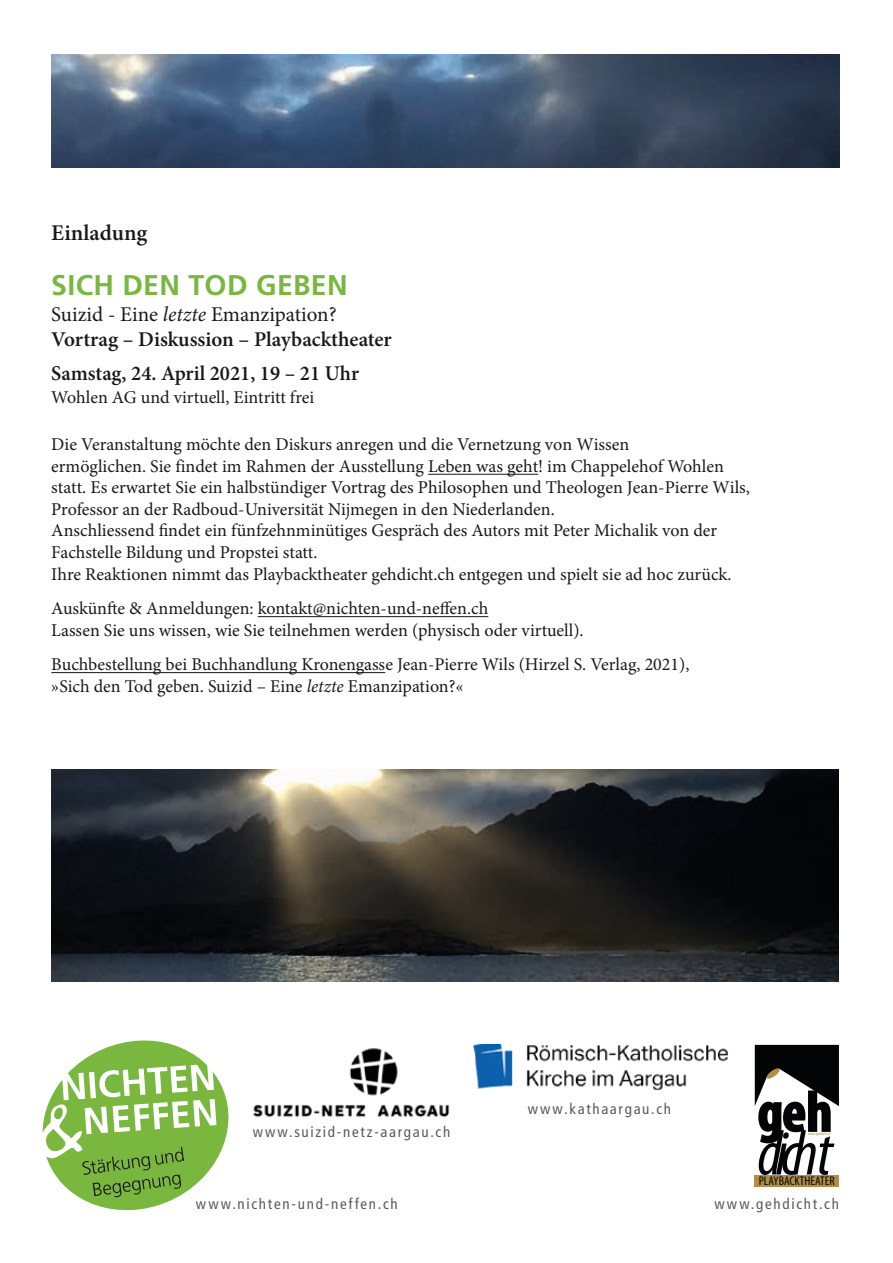
<style>
.page{position:relative;width:893px;height:1263px;background:#fff}
.page>*{position:absolute;margin:0;border:0;box-sizing:border-box;transform-origin:0 0}
.t1{font:italic condensed 63.9px "Myriad Pro";color:#030406}
.t2{font:700 condensed 57.45px "Myriad Pro";color:#030406}
.t3{font:700 28.5px "Frutiger";letter-spacing:.01em;color:#79b73f}
.t4{font:600 22.5px "Minion Pro";color:#1a181c}
.t5{font:600 21px/25.2px "Minion Pro";color:#1a181c}
.t6{font:18px/21.6px "Minion Pro";color:#1a181c}
.t7{font:condensed 15px "Frutiger";letter-spacing:.115em;color:#595a5b}
.t8{font:condensed 12.75px "Myriad Pro";letter-spacing:.005em;color:#030406}
.t9{font:condensed 4.05px "Myriad Pro";color:#b58d42}
.s1{font-weight:400}
.s2{font-weight:400;font-style:italic}
.s3{font-style:italic}
</style>
<div class="page">
<svg style="left:43px;top:1040px;width:186px;height:171px"></svg>
<hr style="left:51px;top:672px;width:334px;height:1px;background:#1a181c">
<hr style="left:258px;top:616px;width:230px;height:1px;background:#1a181c">
<hr style="left:428px;top:474px;width:110px;height:1px;background:#1a181c">
<div style="left:755px;top:1175px;width:84px;height:12px;background:#b58d42"></div>
<svg style="left:755px;top:1045px;width:84px;height:99px"></svg>
<img style="left:253px;top:1048px;width:197px;height:70px">
<img style="left:473px;top:1045px;width:256px;height:46px">
<img style="left:51px;top:770px;width:788px;height:211px">
<img style="left:51px;top:54px;width:788px;height:114px">
<p class="t4" style="left:51px;top:217px;width:98px">Einladung</p>
<h3 class="t3" style="left:51px;top:269px;width:298px">SICH DEN TOD GEBEN</h3>
<p class="t5" style="left:51px;top:301px;width:342px"><span class="s1">Suizid - Eine</span> <span class="s2">letzte</span> <span class="s1">Emanzipation?<br></span>Vortrag – Diskussion – Playbacktheater</p>
<p class="t5" style="left:51px;top:360px;width:309px">Samstag, 24. April 2021, 19 – 21 Uhr</p>
<p class="t6" style="left:51px;top:386px;width:265px">Wohlen AG und virtuell, Eintritt frei</p>
<p class="t6" style="left:51px;top:434px;width:700px">Die Veranstaltung möchte den Diskurs anregen und die Vernetzung von Wissen<br>ermöglichen. Sie findet im Rahmen der Ausstellung Leben was geht! im Chappelehof Wohlen statt. Es erwartet Sie ein halbstündiger Vortrag des Philosophen und Theologen Jean-Pierre Wils, Professor an der Radboud-Universität Nijmegen in den Niederlanden.<br>Anschliessend findet ein fünfzehnminütiges Gespräch des Autors mit Peter Michalik von der Fachstelle Bildung und Propstei statt.<br>Ihre Reaktionen nimmt das Playbacktheater gehdicht.ch entgegen und spielt sie ad hoc zurück.</p>
<p class="t6" style="left:51px;top:597px;width:534px">Auskünfte &amp; Anmeldungen: kontakt@nichten-und-neffen.ch<br>Lassen Sie uns wissen, wie Sie teilnehmen werden (physisch oder virtuell).</p>
<p class="t6" style="left:51px;top:653px;width:640px">Buchbestellung bei Buchhandlung Kronengasse Jean-Pierre Wils (Hirzel S. Verlag, 2021), »Sich den Tod geben. Suizid – Eine <span class="s3">letzte</span> Emanzipation?«</p>
<p class="t7" style="left:253px;top:1123px;width:199px">www.suizid-netz-aargau.ch</p>
<p class="t7" style="left:528px;top:1099px;width:145px">www.kathaargau.ch</p>
<h2 class="t2" style="left:757px;top:1076px;width:77px">geh</h2>
<h1 class="t1" style="left:757px;top:1115px;width:76px">dich t</h1>
<p class="t9" style="left:808px;top:1131px;width:24px">www.gehdicht.ch</p>
<p class="t8" style="left:759px;top:1173px;width:78px">PLAYBACKTHEATER</p>
<p class="t7" style="left:196px;top:1195px;width:203px">www.nichten-und-neffen.ch</p>
<p class="t7" style="left:714px;top:1195px;width:126px">www.gehdicht.ch</p>
</div>
